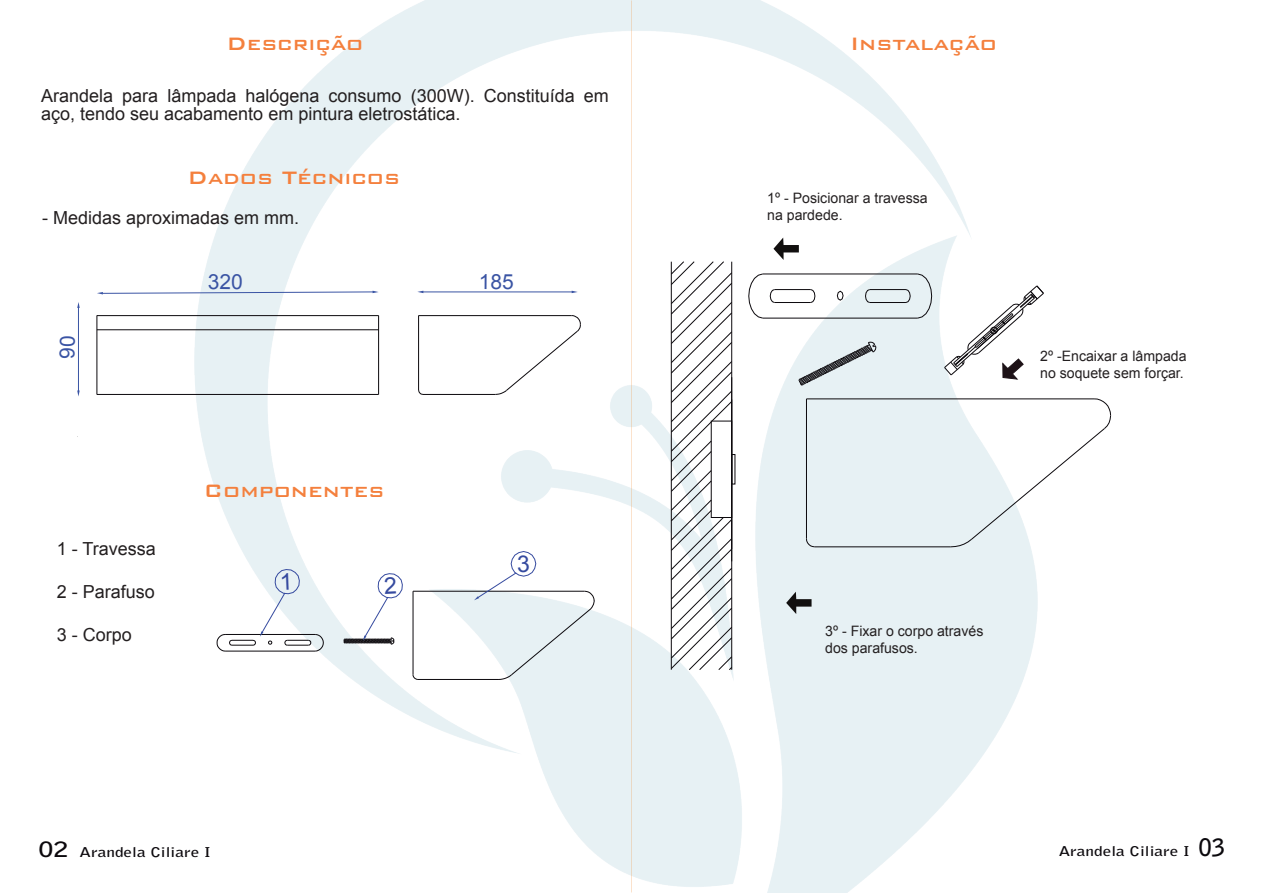
<style>
.page{position:relative;width:1263px;height:893px;background:#fff}
.page>*{position:absolute;margin:0;border:0;box-sizing:border-box;transform-origin:0 0}
.t1{font:500 24px "Bank Gothic BT";color:#f4803d}
.t2{font:23.1px "Arial";color:#354a9f}
.t3{font:21px "Arial";color:#3a54a4}
.t4{font:18px/18px "Arial";color:#231f20}
.t5{font:14.4px/17.2px "Arial";color:#231f20}
.t6{font:700 13.5px "Bell Gothic Std";color:#0c090d;scale:1.28 1}
.s1{font-size:21px}
.s2{font-size:24px;color:#0b090d}
</style>
<div class="page">
<img style="left:194px;top:0;width:844px;height:893px">
<hr style="left:225px;top:651px;width:90px;height:1px;background:#0c090d">
<hr style="left:413px;top:591px;width:171px;height:1px;background:#0c090d">
<hr style="left:418px;top:679px;width:81px;height:1px;background:#0c090d">
<hr style="left:413px;top:591px;width:1px;height:83px;background:#0c090d">
<svg style="left:413px;top:674px;width:5px;height:6px"></svg>
<svg style="left:786px;top:592px;width:25px;height:22px"></svg>
<svg style="left:773px;top:238px;width:26px;height:22px"></svg>
<svg style="left:474px;top:551px;width:121px;height:129px"></svg>
<hr style="left:422px;top:292px;width:151px;height:1px;background:#3a54a4">
<hr style="left:78px;top:307px;width:1px;height:86px;background:#3a54a4">
<hr style="left:97px;top:394px;width:282px;height:1px;background:#0c090d">
<hr style="left:97px;top:315px;width:282px;height:1px;background:#0c090d">
<hr style="left:378px;top:316px;width:1px;height:78px;background:#0c090d">
<hr style="left:97px;top:316px;width:1px;height:78px;background:#0c090d">
<hr style="left:97px;top:329px;width:282px;height:1px;background:#0c090d">
<hr style="left:419px;top:315px;width:153px;height:1px;background:#0c090d">
<hr style="left:418px;top:316px;width:1px;height:74px;background:#0c090d">
<hr style="left:423px;top:394px;width:72px;height:1px;background:#0c090d">
<svg style="left:418px;top:390px;width:5px;height:5px"></svg>
<svg style="left:495px;top:315px;width:86px;height:80px"></svg>
<hr style="left:774px;top:289px;width:37px;height:1px;background:#0c090d">
<hr style="left:774px;top:302px;width:37px;height:1px;background:#0c090d">
<hr style="left:763px;top:274px;width:155px;height:1px;background:#0c090d">
<hr style="left:763px;top:318px;width:155px;height:1px;background:#0c090d">
<svg style="left:748px;top:273px;width:15px;height:46px"></svg>
<svg style="left:770px;top:289px;width:5px;height:14px"></svg>
<hr style="left:870px;top:302px;width:36px;height:1px;background:#0c090d">
<hr style="left:870px;top:289px;width:36px;height:1px;background:#0c090d">
<svg style="left:837px;top:291px;width:6px;height:10px"></svg>
<svg style="left:810px;top:289px;width:5px;height:14px"></svg>
<svg style="left:865px;top:289px;width:5px;height:14px"></svg>
<svg style="left:905px;top:289px;width:5px;height:14px"></svg>
<svg style="left:917px;top:273px;width:15px;height:46px"></svg>
<hr style="left:806px;top:399px;width:288px;height:1px;background:#0c090d">
<hr style="left:815px;top:547px;width:136px;height:1px;background:#0c090d">
<svg style="left:671px;top:261px;width:61px;height:409px"></svg>
<hr style="left:731px;top:377px;width:1px;height:184px;background:#0c090d">
<div style="left:711px;top:421px;width:21px;height:97px;border:1px solid #0c090d"></div>
<div style="left:731px;top:454px;width:4px;height:30px;border:1px solid #0c090d"></div>
<hr style="left:806px;top:399px;width:1px;height:140px;background:#0c090d">
<svg style="left:806px;top:538px;width:9px;height:9px"></svg>
<svg style="left:798px;top:342px;width:78px;height:44px"></svg>
<svg style="left:950px;top:398px;width:161px;height:149px"></svg>
<svg style="left:944px;top:285px;width:100px;height:95px"></svg>
<svg style="left:97px;top:274px;width:282px;height:20px"></svg>
<svg style="left:217px;top:569px;width:107px;height:82px"></svg>
<svg style="left:344px;top:573px;width:59px;height:72px"></svg>
<h1 class="t1" style="left:226px;top:31px;width:138px">Descrição</h1>
<p class="t4" style="left:41px;top:87px;width:569px">Arandela para lâmpada halógena consumo (300W). Constituída em aço, tendo seu acabamento em pintura eletrostática.</p>
<h1 class="t1" style="left:187px;top:164px;width:214px">Dados Técnicos</h1>
<p class="t4" style="left:42px;top:209px;width:259px">- Medidas aproximadas em mm.</p>
<p class="t3" style="left:54px;top:359px;width:25px;rotate:-90deg">90</p>
<p class="t4" style="left:57px;top:540px;width:101px">1 - Travessa</p>
<p class="t4" style="left:57px;top:583px;width:100px">2 - Parafuso</p>
<p class="t4" style="left:57px;top:626px;width:77px">3 - Corpo</p>
<h1 class="t1" style="left:204px;top:477px;width:182px">Componentes</h1>
<p class="t3" style="left:479px;top:268px;width:37px">185</p>
<p class="t2" style="left:517px;top:548px;width:15px">3</p>
<h1 class="t1" style="left:850px;top:31px;width:149px">Instalação</h1>
<p class="t5" style="left:767px;top:189px;width:162px">1º - Posicionar a travessa na pardede.</p>
<p class="t5" style="left:1040px;top:347px;width:148px">2º -Encaixar a lâmpada no soquete sem forçar.</p>
<p class="t5" style="left:825px;top:622px;width:160px">3º - Fixar o corpo através dos parafusos.</p>
<p class="t6" style="left:39px;top:843px;width:136px"><span class="s1">02</span> Arandela Ciliare I</p>
<p class="t6" style="left:1059px;top:843px;width:131px">Arandela Ciliare I <span class="s2">03</span></p>
</div>
